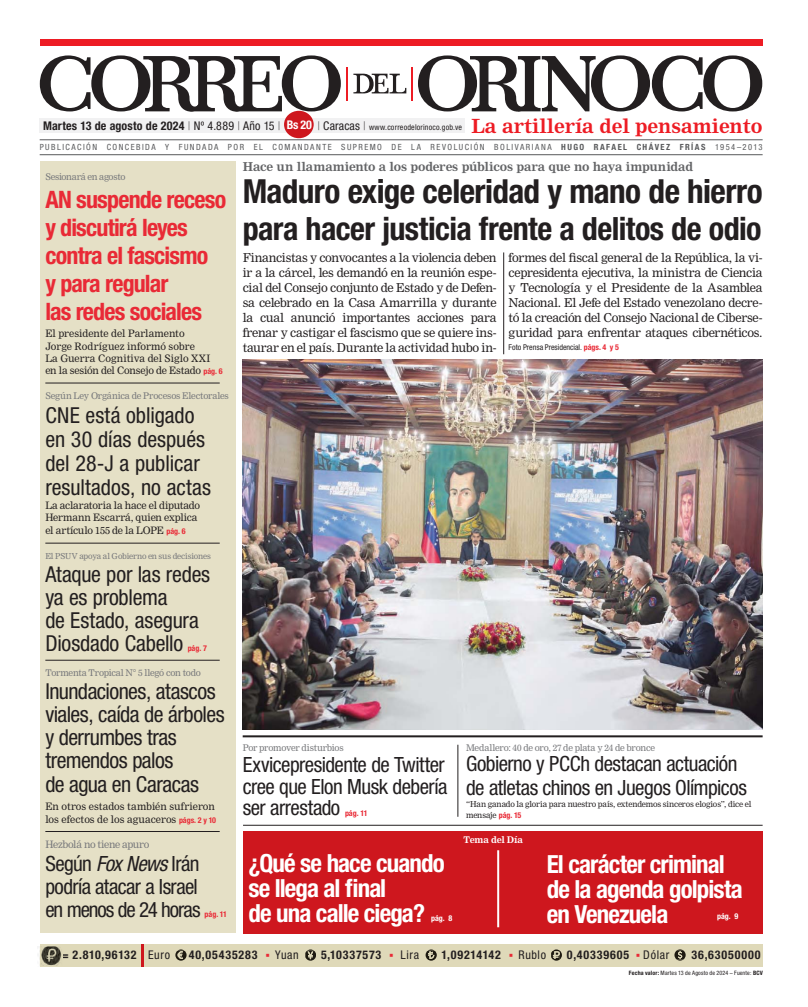
<style>
.page{position:relative;width:808px;height:1007px;background:#fff}
.page>*{position:absolute;margin:0;border:0;box-sizing:border-box;transform-origin:0 0}
.t1{font:700 condensed 33.2px "Helvetica Neue";letter-spacing:-.02em;color:#231f20}
.t2{font:700 condensed 32.1px "Helvetica Neue";letter-spacing:-.015em;color:#231f20}
.t3{font:700 condensed 25px/25px "Helvetica Neue";letter-spacing:-.035em;color:#fff}
.t4{font:700 condensed 24px/28px "Helvetica Neue";letter-spacing:-.035em;color:#e92a36}
.t5{font:condensed 22px/23.2px "Helvetica Neue";letter-spacing:-.015em;color:#231f20}
.t6{font:condensed 21px/23px "Helvetica Neue";letter-spacing:-.025em;color:#231f20}
.t7{font:700 19.1px "Nimrod MT Std";letter-spacing:-.005em;color:#ed1c24}
.t8{font:12px/15px "Nimrod MT Std";letter-spacing:-.02em;color:#231f20;text-align:justify}
.t9{font:700 condensed 12px "Helvetica Neue";letter-spacing:.065em;color:#231f20}
.t10{font:700 12px "Nimrod MT Std";letter-spacing:-.01em;color:#636466}
.t11{font:700 condensed 12px "Helvetica Neue";letter-spacing:.015em;color:#231f20}
.t12{font:condensed 12px "Helvetica Neue";letter-spacing:.05em;color:#231f20}
.t13{font:700 condensed 12px "Helvetica Neue";color:#fff}
.t14{font:10px/12.2px "Nimrod MT Std";letter-spacing:-.005em;color:#231f20}
.t15{font:10px "Nimrod MT Std";letter-spacing:-.04em;color:#77787b}
.t16{font:9px "Nimrod MT Std";letter-spacing:-.025em;color:#77787b}
.t17{font:700 9px "Nimrod MT Std";letter-spacing:-.03em;color:#fff}
.t18{font:condensed 8.5px "Helvetica Neue";letter-spacing:.17em;color:#58595b}
.t19{font:8px/11px "Nimrod MT Std";letter-spacing:-.015em;color:#231f20}
.t20{font:condensed 8px "Helvetica Neue";letter-spacing:.015em;color:#231f20}
.t21{font:8px "Nimrod MT Std";letter-spacing:-.025em;color:#77787b}
.t22{font:condensed 8px "Helvetica Neue";letter-spacing:-.005em;color:#231f20}
.t23{font:700 condensed 8px "Helvetica Neue";letter-spacing:-.005em;color:#e92a36}
.t24{font:700 condensed 8px "Helvetica Neue";letter-spacing:-.005em;color:#fff}
.t25{font:condensed 6px "Helvetica Neue";letter-spacing:.02em;color:#231f20}
.s1{font-weight:100}
.s2{font-weight:400}
.s3{font-weight:100;font-size:12px}
.s4{font-size:12px}
.s5{font-weight:700}
.s6{font-family:"Helvetica Neue";font-weight:700;font-stretch:condensed;font-size:8px;color:#e92a36}
.s7{font-style:italic}
.s8{font-weight:700;color:#e92a36}
.s9{font-family:"Helvetica Neue";font-weight:700;font-stretch:condensed;color:#e92a36}
.s10{font-size:11px}
</style>
<div class="page">
<div style="left:40px;top:944px;width:723px;height:23px;background:#dfd9b9"></div>
<div style="left:40px;top:119px;width:425px;height:14px;background:#f1f1f2"></div>
<div style="left:40px;top:40px;width:722px;height:6px;background:#ed1c24"></div>
<svg style="left:418px;top:55px;width:344px;height:57px"></svg>
<svg style="left:40px;top:55px;width:301px;height:57px"></svg>
<svg style="left:353px;top:73px;width:53px;height:21px"></svg>
<hr style="left:347px;top:67px;width:1px;height:34px;background:#ed1c24">
<hr style="left:411px;top:67px;width:2px;height:34px;background:#ed1c24">
<hr style="left:40px;top:154px;width:723px;height:1px;background:#58595b">
<hr style="left:40px;top:139px;width:723px;height:1px;background:#58595b">
<hr style="left:141px;top:944px;width:3px;height:23px;background:#ce171e">
<img style="left:37px;top:946px;width:24px;height:20px">
<svg style="left:59px;top:954px;width:3px;height:5px"></svg>
<svg style="left:175px;top:949px;width:12px;height:11px"></svg>
<svg style="left:305px;top:949px;width:11px;height:11px"></svg>
<svg style="left:426px;top:949px;width:11px;height:11px"></svg>
<svg style="left:551px;top:949px;width:11px;height:11px"></svg>
<svg style="left:674px;top:949px;width:12px;height:11px"></svg>
<hr style="left:503px;top:252px;width:1px;height:102px;background:#231f20">
<div style="left:284px;top:111px;width:30px;height:27px;background:#ce171e;border-radius:50%"></div>
<hr style="left:243px;top:824px;width:520px;height:1px;background:#231f20">
<hr style="left:243px;top:735px;width:520px;height:2px;background:#231f20">
<hr style="left:457px;top:744px;width:1px;height:72px;background:#231f20">
<div style="left:243px;top:831px;width:520px;height:102px;background:#ce171e"></div>
<img style="left:243px;top:359px;width:520px;height:370px">
<div style="left:40px;top:162px;width:195px;height:771px;background:#e5e0c6"></div>
<hr style="left:45px;top:383px;width:175px;height:1px;background:#231f20">
<hr style="left:45px;top:543px;width:175px;height:1px;background:#231f20">
<hr style="left:45px;top:660px;width:175px;height:1px;background:#231f20">
<hr style="left:45px;top:831px;width:175px;height:1px;background:#231f20">
<hr style="left:497px;top:850px;width:2px;height:77px;background:#fff">
<p class="t11" style="left:43px;top:122px;width:239px">Martes 13 de agosto de 2024 <span class="s1">|</span> <span class="s2">Nº 4.889</span> <span class="s1">|</span> <span class="s2">Año 15</span> <span class="s1">|</span></p>
<p class="t20" style="left:317px;top:124px;width:146px"><span class="s3">|</span> <span class="s4">Caracas</span> <span class="s3">|</span> www.correodelorinoco.gob.ve</p>
<h3 class="t7" style="left:471px;top:117px;width:293px">La artillería del pensamiento</h3>
<p class="t18" style="left:40px;top:144px;width:724px">PUBLICACIÓN CONCEBIDA Y FUNDADA POR EL COMANDANTE SUPREMO DE LA REVOLUCIÓN BOLIVARIANA <span class="s5">HUGO RAFAEL CHÁVEZ FRÍAS</span> 1954–2013</p>
<p class="t13" style="left:287px;top:120px;width:27px">Bs 20</p>
<p class="t16" style="left:45px;top:172px;width:82px">Sesionará en agosto</p>
<h3 class="t4" style="left:45px;top:188px;width:182px">AN suspende receso y discutirá leyes contra el fascismo<br>y para regular<br>las redes sociales</h3>
<p class="t14" style="left:45px;top:328px;width:179px">El presidente del Parlamento<br>Jorge Rodríguez informó sobre<br>La Guerra Cognitiva del Siglo XXI en la sesión del Consejo de Estado <span class="s6">pág. 6</span></p>
<p class="t16" style="left:45px;top:391px;width:185px">Según Ley Orgánica de Procesos Electorales</p>
<h3 class="t5" style="left:45px;top:406px;width:167px;line-height:24px">CNE está obligado en 30 días después del 28-J a publicar resultados, no actas</h3>
<p class="t14" style="left:45px;top:500px;width:156px">La aclaratoria la hace el diputado<br>Hermann Escarrá, quien explica</p>
<p class="t14" style="left:45px;top:525px;width:142px">el artículo 155 de la LOPE <span class="s6">pág. 6</span></p>
<p class="t21" style="left:45px;top:552px;width:167px">El PSUV apoya al Gobierno en sus decisiones</p>
<h3 class="t5" style="left:45px;top:565px;width:166px">Ataque por las redes ya es problema<br>de Estado, asegura<br>Diosdado Cabello</h3>
<p class="t23" style="left:188px;top:645px;width:21px">pág. 7</p>
<p class="t16" style="left:45px;top:668px;width:157px">Tormenta Tropical N° 5 llegó con todo</p>
<h3 class="t5" style="left:45px;top:682px;width:181px">Inundaciones, atascos viales, caída de árboles y derrumbes tras tremendos palos<br>de agua en Caracas</h3>
<p class="t14" style="left:45px;top:801px;width:172px">En otros estados también sufrieron los efectos de los aguaceros <span class="s6">págs. 2 y 10</span></p>
<p class="t15" style="left:45px;top:839px;width:106px">Hezbolá no tiene apuro</p>
<h3 class="t6" style="left:45px;top:854px;width:157px">Según <span class="s7">Fox News</span> Irán podría atacar a Israel en menos de 24 horas</h3>
<p class="t23" style="left:205px;top:910px;width:24px">pág. 11</p>
<p class="t10" style="left:243px;top:161px;width:452px">Hace un llamamiento a los poderes públicos para que no haya impunidad</p>
<h1 class="t1" style="left:243px;top:179px;width:521px">Maduro exige celeridad y mano de hierro</h1>
<h2 class="t2" style="left:243px;top:217px;width:520px">para hacer justicia frente a delitos de odio</h2>
<p class="t8" style="left:243px;top:251px;width:255px">Financistas y convocantes a la violencia deben ir a la cárcel, les demandó en la reunión espe&shy;cial del Consejo conjunto de Estado y de Defen&shy;sa celebrado en la Casa Amarrilla y durante la cual anunció importantes acciones para frenar y castigar el fascismo que se quiere ins&shy;taurar en el país. Durante la actividad hubo in-</p>
<p class="t8" style="left:509px;top:251px;width:255px">formes del fiscal general de la República, la vi&shy;cepresidenta ejecutiva, la ministra de Ciencia y Tecnología y el Presidente de la Asamblea Nacional. El Jefe del Estado venezolano decre&shy;tó la creación del Consejo Nacional de Ciberse&shy;guridad para enfrentar ataques cibernéticos.</p>
<p class="t22" style="left:509px;top:344px;width:112px">Foto Prensa Presidencial. <span class="s8">págs. 4 y 5</span></p>
<p class="t16" style="left:243px;top:743px;width:103px">Por promover disturbios</p>
<h3 class="t6" style="left:243px;top:757px;width:206px;line-height:21px;text-align:justify">Exvicepresidente de Twitter cree que Elon Musk debería ser arrestado</h3>
<p class="t23" style="left:345px;top:809px;width:24px">pág. 11</p>
<p class="t16" style="left:466px;top:743px;width:191px">Medallero: 40 de oro, 27 de plata y 24 de bronce</p>
<h3 class="t6" style="left:466px;top:753px;width:282px;line-height:24px">Gobierno y PCCh destacan actuación de atletas chinos en Juegos Olímpicos</h3>
<p class="t19" style="left:466px;top:798px;width:287px">“Han ganado la gloria para nuestro país, extendemos sinceros elogios”, dice el mensaje <span class="s9">pág. 15</span></p>
<p class="t17" style="left:463px;top:835px;width:61px">Tema del Día</p>
<h3 class="t3" style="left:248px;top:853px;width:198px">¿Qué se hace cuando se llega al final<br>de una calle ciega?</h3>
<h3 class="t3" style="left:547px;top:854px;width:198px">El carácter criminal de la agenda golpista en Venezuela</h3>
<p class="t24" style="left:717px;top:913px;width:23px">pág. 9</p>
<p class="t24" style="left:431px;top:915px;width:23px">pág. 8</p>
<p class="t9" style="left:62px;top:950px;width:109px"><span class="s10">=</span> 2.810,96132 <span class="s2">Euro</span></p>
<p class="t9" style="left:189px;top:950px;width:70px">40,05435283</p>
<p class="t12" style="left:275px;top:950px;width:25px">Yuan</p>
<p class="t9" style="left:321px;top:950px;width:62px">5,10337573</p>
<p class="t12" style="left:400px;top:950px;width:20px">Lira</p>
<p class="t9" style="left:441px;top:950px;width:61px">1,09214142</p>
<p class="t12" style="left:518px;top:950px;width:29px">Rublo</p>
<p class="t9" style="left:567px;top:950px;width:104px">0,40339605 <span class="s2">Dólar</span></p>
<p class="t9" style="left:691px;top:950px;width:71px">36,63050000</p>
<p class="t25" style="left:629px;top:970px;width:136px"><span class="s5">Fecha valor:</span> Martes 13 de Agosto de 2024 – Fuente: <span class="s5">BCV</span></p>
</div>
